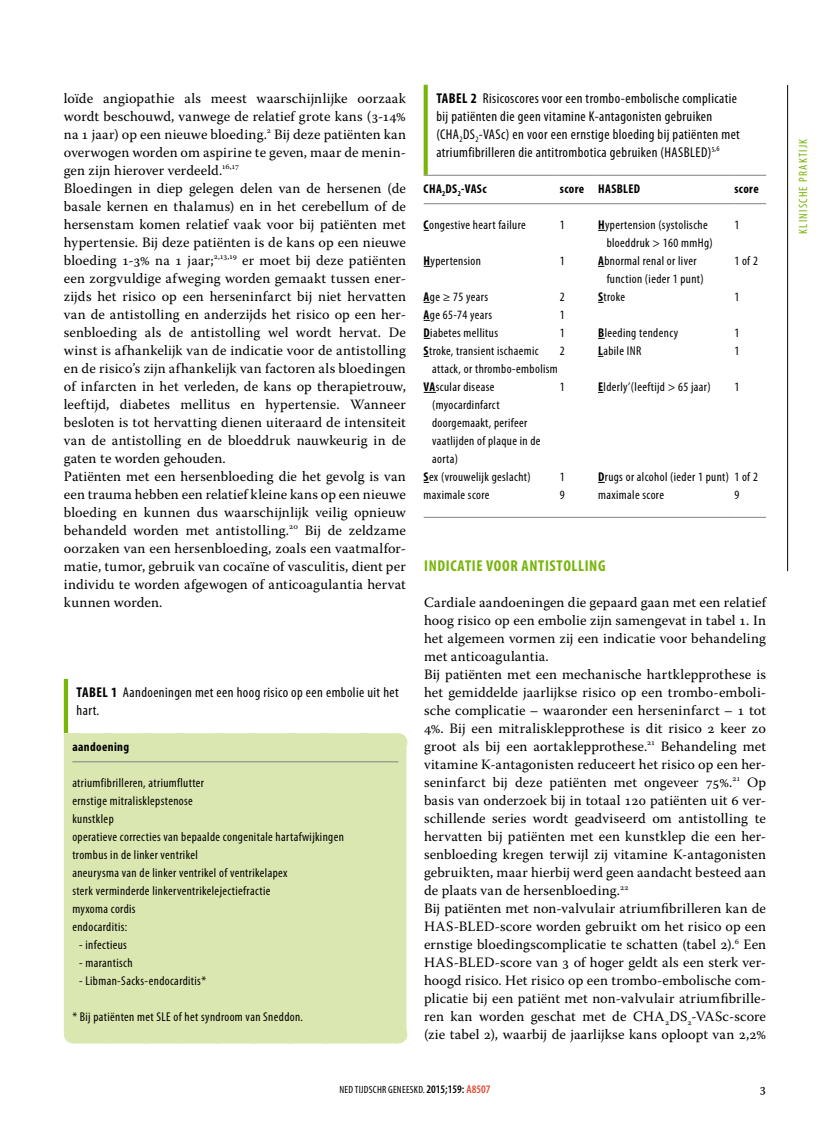
<style>
.page{position:relative;width:830px;height:1127px;background:#fff}
.page>*{position:absolute;margin:0;border:0;box-sizing:border-box;transform-origin:0 0}
.t1{font:700 condensed 15.75px "Myriad Pro";letter-spacing:.04em;color:#77b509}
.t2{font:14.25px/18px "Warnock Pro";letter-spacing:.01em;color:#000}
.t3{font:condensed 14.25px/18px "Myriad Pro";letter-spacing:.03em;color:#000}
.t4{font:13.5px "Warnock Pro";color:#000}
.t5{font:condensed 12.75px/18px "Myriad Pro";letter-spacing:.03em;color:#000}
.t6{font:700 condensed 12.75px "Myriad Pro";letter-spacing:.03em;color:#000}
.t7{font:condensed 12px "Myriad Pro";letter-spacing:.1em;color:#77b509}
.t8{font:condensed 10.5px "Myriad Pro";letter-spacing:.02em;color:#000}
.s1{font-weight:700}
.s2{font-weight:600;font-size:11.55px}
.s3{font-weight:600;font-size:11.55px;color:#e44731}
</style>
<div class="page">
<hr style="left:787px;top:85px;width:1px;height:486px;background:#000">
<div style="left:64px;top:741px;width:342px;height:293px;background:#dbe7b1"></div>
<hr style="left:64px;top:679px;width:4px;height:54px;background:#77b509">
<div style="left:73px;top:733px;width:324px;height:18px;background:#dbe7b1"></div>
<svg style="left:112px;top:733px;width:267px;height:1px"></svg>
<svg style="left:397px;top:733px;width:1px;height:18px"></svg>
<div style="left:64px;top:733px;width:10px;height:8px;background:#dbe7b1"></div>
<hr style="left:72px;top:761px;width:326px;height:1px;background:#808184">
<div style="left:73px;top:1025px;width:324px;height:18px;background:#dbe7b1"></div>
<svg style="left:397px;top:1025px;width:1px;height:18px"></svg>
<hr style="left:423px;top:517px;width:136px;height:1px;background:#808184">
<hr style="left:559px;top:517px;width:39px;height:1px;background:#808184">
<hr style="left:598px;top:517px;width:136px;height:1px;background:#808184">
<hr style="left:734px;top:517px;width:31px;height:1px;background:#808184">
<hr style="left:423px;top:175px;width:136px;height:1px;background:#808184">
<hr style="left:559px;top:175px;width:39px;height:1px;background:#808184">
<hr style="left:598px;top:175px;width:136px;height:1px;background:#808184">
<hr style="left:734px;top:175px;width:31px;height:1px;background:#808184">
<hr style="left:423px;top:203px;width:136px;height:1px;background:#808184">
<hr style="left:559px;top:203px;width:39px;height:1px;background:#808184">
<hr style="left:598px;top:203px;width:136px;height:1px;background:#808184">
<hr style="left:734px;top:203px;width:31px;height:1px;background:#808184">
<svg style="left:423px;top:85px;width:4px;height:90px"></svg>
<svg style="left:423px;top:392px;width:12px;height:1px"></svg>
<p class="t2" style="left:64px;top:89px;width:343px">loïde angiopathie als meest waarschijnlijke oorzaak wordt beschouwd, vanwege de relatief grote kans (3-14% na 1 jaar) op een nieuwe bloeding.<sup>2</sup> Bij deze patiënten kan overwogen worden om aspirine te geven, maar de menin&shy;gen zijn hierover verdeeld.<sup>16,17<br></sup>Bloedingen in diep gelegen delen van de hersenen (de basale kernen en thalamus) en in het cerebellum of de hersenstam komen relatief vaak voor bij patiënten met hypertensie. Bij deze patiënten is de kans op een nieuwe bloeding 1-3% na 1 jaar;<sup>2,13,19</sup> er moet bij deze patiënten een zorgvuldige afweging worden gemaakt tussen ener&shy;zijds het risico op een herseninfarct bij niet hervatten van de antistolling en anderzijds het risico op een her&shy;senbloeding als de antistolling wel wordt hervat. De winst is afhankelijk van de indicatie voor de antistolling en de risico’s zijn afhankelijk van factoren als bloedingen of infarcten in het verleden, de kans op therapietrouw, leeftijd, diabetes mellitus en hypertensie. Wanneer besloten is tot hervatting dienen uiteraard de intensiteit van de antistolling en de bloeddruk nauwkeurig in de gaten te worden gehouden.<br>Patiënten met een hersenbloeding die het gevolg is van een trauma hebben een relatief kleine kans op een nieuwe bloeding en kunnen dus waarschijnlijk veilig opnieuw behandeld worden met antistolling.<sup>20</sup> Bij de zeldzame oorzaken van een hersenbloeding, zoals een vaatmalfor&shy;matie, tumor, gebruik van cocaïne of vasculitis, dient per individu te worden afgewogen of anticoagulantia hervat kunnen worden.</p>
<p class="t3" style="left:77px;top:684px;width:323px"><span class="s1">TABEL 1</span> Aandoeningen met een hoog risico op een embolie uit het hart.</p>
<p class="t6" style="left:72px;top:740px;width:58px">aandoening</p>
<p class="t5" style="left:72px;top:774px;width:273px">atriumfibrilleren, atriumflutter<br>ernstige mitralisklepstenose<br>kunstklep<br>operatieve correcties van bepaalde congenitale hartafwijkingen trombus in de linker ventrikel<br>aneurysma van de linker ventrikel of ventrikelapex<br>sterk verminderde linkerventrikelejectiefractie<br>myxoma cordis<br>endocarditis:</p>
<p class="t5" style="left:79px;top:936px;width:49px">- infectieus</p>
<p class="t5" style="left:79px;top:954px;width:55px">- marantisch</p>
<p class="t5" style="left:79px;top:972px;width:128px">- Libman-Sacks-endocarditis*</p>
<p class="t5" style="left:72px;top:1008px;width:232px">* Bij patiënten met SLE of het syndroom van Sneddon.</p>
<p class="t3" style="left:436px;top:90px;width:305px"><span class="s1">TABEL 2</span> Risicoscores voor een trombo-embolische complicatie bij patiënten die geen vitamine K-antagonisten gebruiken (CHA<sub>2</sub>DS<sub>2</sub>-VASc) en voor een ernstige bloeding bij patiënten met atriumfibrilleren die antitrombotica gebruiken (HASBLED)<sup>5,6</sup></p>
<p class="t6" style="left:423px;top:182px;width:64px">CHA<sub>2</sub>DS<sub>2</sub>-VASc</p>
<p class="t6" style="left:559px;top:182px;width:82px">score HASBLED</p>
<p class="t6" style="left:734px;top:182px;width:26px">score</p>
<p class="t5" style="left:423px;top:216px;width:103px"><span class="s1">C</span>ongestive heart failure</p>
<p class="t5" style="left:559px;top:216px;width:6px">1</p>
<p class="t5" style="left:606px;top:216px;width:107px;text-indent:-9px"><span class="s1">H</span>ypertension (systolische bloeddruk &gt; 160 mmHg)</p>
<p class="t5" style="left:734px;top:216px;width:6px">1</p>
<p class="t5" style="left:423px;top:252px;width:59px"><span class="s1">H</span>ypertension</p>
<p class="t5" style="left:559px;top:252px;width:6px">1</p>
<p class="t5" style="left:606px;top:252px;width:98px;text-indent:-9px"><span class="s1">A</span>bnormal renal or liver function (ieder 1 punt)</p>
<p class="t5" style="left:734px;top:252px;width:25px">1 of 2</p>
<p class="t5" style="left:423px;top:288px;width:70px"><span class="s1">A</span>ge ≥ 75 years<br><span class="s1">A</span>ge 65-74 years</p>
<p class="t5" style="left:559px;top:288px;width:6px">2<br>1</p>
<p class="t5" style="left:598px;top:288px;width:29px"><span class="s1">S</span>troke</p>
<p class="t5" style="left:734px;top:288px;width:6px">1</p>
<p class="t5" style="left:423px;top:324px;width:76px"><span class="s1">D</span>iabetes mellitus</p>
<p class="t5" style="left:559px;top:324px;width:6px">1</p>
<p class="t5" style="left:598px;top:324px;width:81px"><span class="s1">B</span>leeding tendency</p>
<p class="t5" style="left:734px;top:324px;width:6px">1</p>
<p class="t5" style="left:432px;top:342px;width:127px;text-indent:-9px"><span class="s1">S</span>troke, transient ischaemic attack, or thrombo-embolism</p>
<p class="t5" style="left:559px;top:342px;width:6px">2</p>
<p class="t5" style="left:598px;top:342px;width:45px"><span class="s1">L</span>abile INR</p>
<p class="t5" style="left:734px;top:342px;width:6px">1</p>
<p class="t5" style="left:432px;top:378px;width:110px;text-indent:-9px"><span class="s1">VA</span>scular disease (myocardinfarct doorgemaakt, perifeer vaatlijden of plaque in de aorta)</p>
<p class="t5" style="left:559px;top:378px;width:6px">1</p>
<p class="t5" style="left:598px;top:378px;width:114px"><span class="s1">E</span>lderly’(leeftijd &gt; 65 jaar)</p>
<p class="t5" style="left:734px;top:378px;width:6px">1</p>
<p class="t5" style="left:423px;top:468px;width:108px"><span class="s1">S</span>ex (vrouwelijk geslacht)</p>
<p class="t5" style="left:559px;top:468px;width:6px">1</p>
<p class="t5" style="left:598px;top:468px;width:161px"><span class="s1">D</span>rugs or alcohol (ieder 1 punt) 1 of 2</p>
<p class="t5" style="left:423px;top:486px;width:67px">maximale score</p>
<p class="t5" style="left:559px;top:486px;width:6px">9</p>
<p class="t5" style="left:598px;top:486px;width:67px">maximale score</p>
<p class="t5" style="left:734px;top:486px;width:6px">9</p>
<p class="t1" style="left:424px;top:557px;width:183px">Indicatie voor antistolling</p>
<p class="t2" style="left:424px;top:593px;width:343px">Cardiale aandoeningen die gepaard gaan met een relatief hoog risico op een embolie zijn samengevat in tabel 1. In het algemeen vormen zij een indicatie voor behandeling met anticoagulantia.<br>Bij patiënten met een mechanische hartklepprothese is het gemiddelde jaarlijkse risico op een trombo-emboli&shy;sche complicatie – waaronder een herseninfarct – 1 tot 4%. Bij een mitralisklepprothese is dit risico 2 keer zo groot als bij een aortaklepprothese.<sup>21</sup> Behandeling met vitamine K-antagonisten reduceert het risico op een her&shy;seninfarct bij deze patiënten met ongeveer 75%.<sup>21</sup> Op basis van onderzoek bij in totaal 120 patiënten uit 6 ver&shy;schillende series wordt geadviseerd om antistolling te hervatten bij patiënten met een kunstklep die een her&shy;senbloeding kregen terwijl zij vitamine K-antagonisten gebruikten, maar hierbij werd geen aandacht besteed aan de plaats van de hersenbloeding.<sup>22<br></sup>Bij patiënten met non-valvulair atriumfibrilleren kan de HAS-BLED-score worden gebruikt om het risico op een ernstige bloedingscomplicatie te schatten (tabel 2).<sup>6</sup> Een HAS-BLED-score van 3 of hoger geldt als een sterk ver&shy;hoogd risico. Het risico op een trombo-embolische com&shy;plicatie bij een patiënt met non-valvulair atriumfibrille&shy;ren kan worden geschat met de CHA<sub>2</sub>DS<sub>2</sub>-VASc-score (zie tabel 2), waarbij de jaarlijkse kans oploopt van 2,2%</p>
<p class="t8" style="left:339px;top:1084px;width:152px">NED TIJDSCHR GENEESKD. <span class="s2">2015;159:</span> <span class="s3">A8507</span></p>
<p class="t4" style="left:759px;top:1080px;width:8px">3</p>
<p class="t7" style="left:796px;top:234px;width:96px;rotate:-90deg">KLINISCHE PRAKTIJK</p>
</div>
